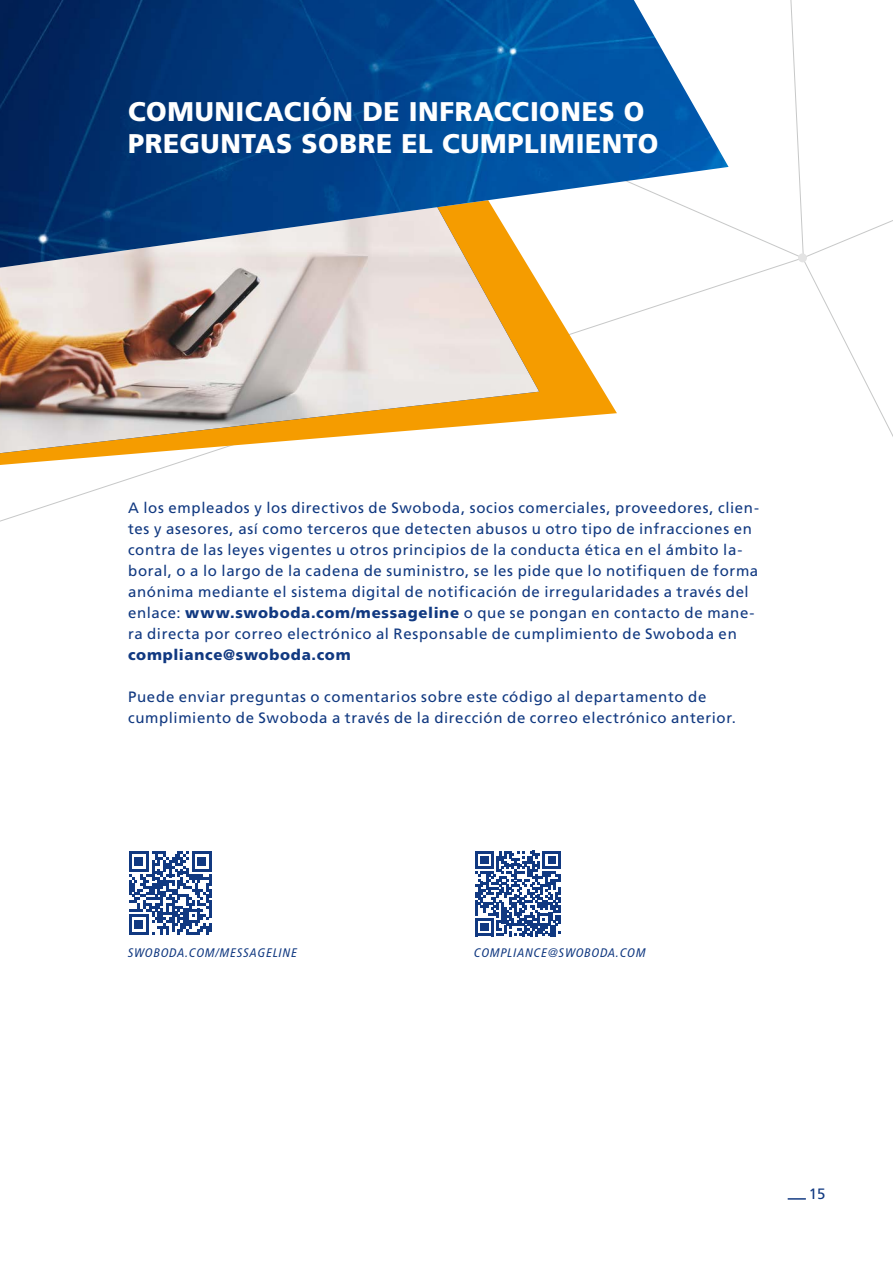
<style>
.page{position:relative;width:893px;height:1263px;background:#fff}
.page>*{position:absolute;margin:0;border:0;box-sizing:border-box;transform-origin:0 0}
.t1{font:900 27px/32.4px "Frutiger LT Pro";letter-spacing:.02em;color:#fff}
.t2{font:15px/21px "Frutiger LT Pro";letter-spacing:.045em;color:#113981}
.t3{font:900 15px "Frutiger LT Pro";letter-spacing:.05em;color:#113981}
.t4{font:italic condensed 12.45px "Frutiger LT Pro";letter-spacing:.07em;color:#113981}
.s1{font-weight:900}
</style>
<div class="page">
<svg style="left:788px;top:1198px;width:18px;height:1px"></svg>
<svg style="left:788px;top:0;width:105px;height:257px"></svg>
<div style="left:798px;top:253px;width:9px;height:9px;background:#e3e3e3;border-radius:50%"></div>
<svg style="left:0;top:284px;width:617px;height:181px"></svg>
<img style="left:0;top:268px;width:539px;height:185px">
<img style="left:0;top:0;width:729px;height:268px">
<svg style="left:129px;top:851px;width:83px;height:83px"></svg>
<svg style="left:475px;top:851px;width:86px;height:85px"></svg>
<h1 class="t1" style="left:128px;top:95px;width:532px">COMUNICACIÓN DE INFRACCIONES O<br>PREGUNTAS SOBRE EL CUMPLIMIENTO</h1>
<p class="t2" style="left:128px;top:497px;width:632px">A los empleados y los directivos de Swoboda, socios comerciales, proveedores, clien&shy;tes y asesores, así como terceros que detecten abusos u otro tipo de infracciones en contra de las leyes vigentes u otros principios de la conducta ética en el ámbito la&shy;boral, o a lo largo de la cadena de suministro, se les pide que lo notifiquen de forma anónima mediante el sistema digital de notificación de irregularidades a través del enlace: <span class="s1">www.swoboda.com/messageline</span> o que se pongan en contacto de mane&shy;ra directa por correo electrónico al Responsable de cumplimiento de Swoboda en</p>
<p class="t3" style="left:128px;top:646px;width:224px">compliance@swoboda.com</p>
<p class="t2" style="left:128px;top:686px;width:609px">Puede enviar preguntas o comentarios sobre este código al departamento de cumplimiento de Swoboda a través de la dirección de correo electrónico anterior.</p>
<p class="t4" style="left:128px;top:945px;width:170px">SWOBODA.COM/MESSAGELINE</p>
<p class="t4" style="left:474px;top:945px;width:173px">COMPLIANCE@SWOBODA.COM</p>
<p class="t2" style="left:809px;top:1183px;width:18px">15</p>
</div>
